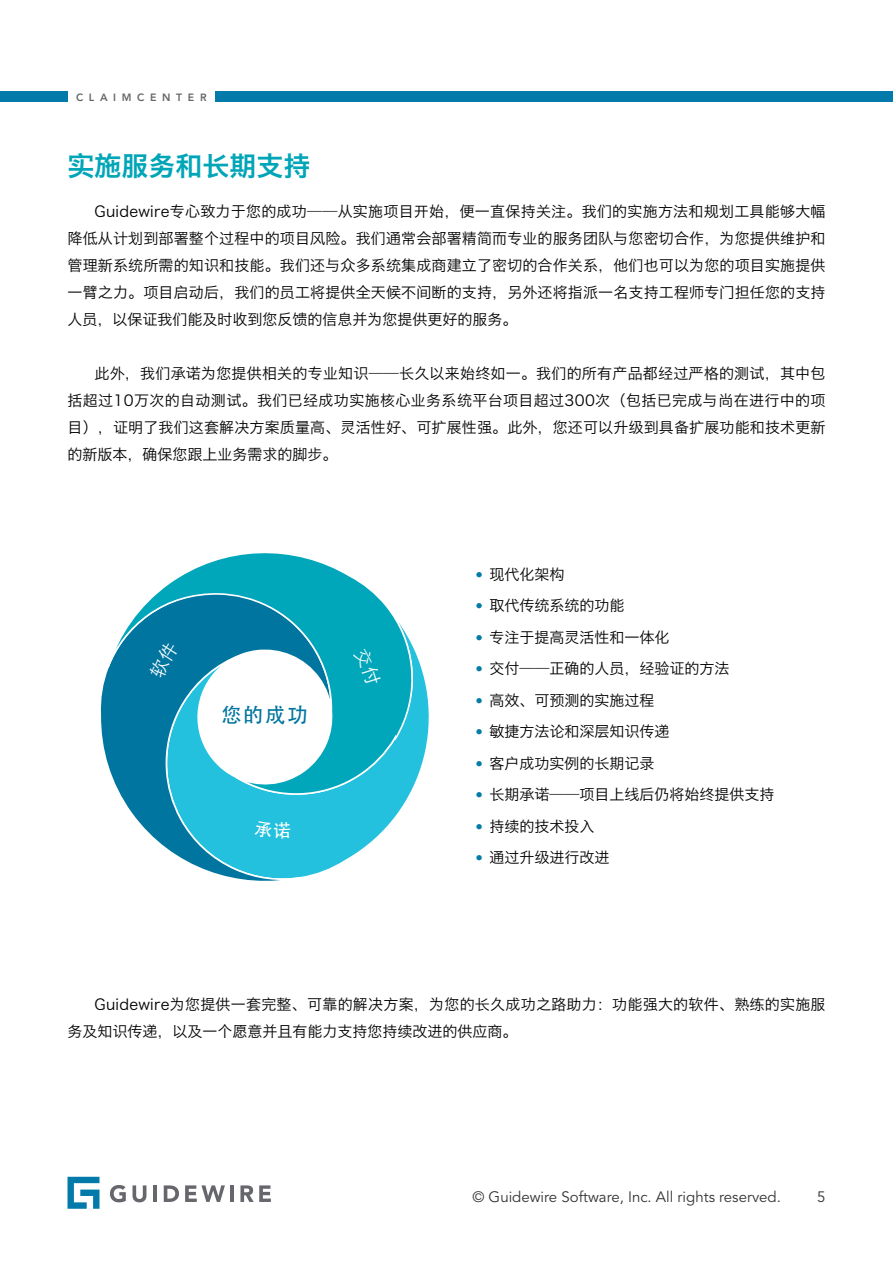
<style>
.page{position:relative;width:893px;height:1263px;background:#fff}
.page>*{position:absolute;margin:0;border:0;box-sizing:border-box;transform-origin:0 0}
.t1{font:27px "Hiragino Sans GB W6";color:#00a5b8}
.t2{font:500 20.4px "ST Heiti TC";color:#00759f}
.t3{font:15px/27px "Hiragino Sans GB W3";color:#000;text-align:justify}
.t4{font:15px "Avenir LT Std";color:#343433}
.t5{font:800 10.5px "Avenir LT Std";letter-spacing:.54em;color:#666}
.s1{font-family:"Avenir LT Std";color:#037aa9}
</style>
<div class="page">
<svg style="left:355px;top:649px;width:74px;height:205px"></svg>
<svg style="left:121px;top:796px;width:234px;height:85px"></svg>
<svg style="left:100px;top:553px;width:314px;height:243px"></svg>
<svg style="left:189px;top:648px;width:143px;height:139px"></svg>
<div style="left:216px;top:91px;width:677px;height:11px;background:#037aa9"></div>
<div style="left:0;top:91px;width:68px;height:11px;background:#037aa9"></div>
<svg style="left:110px;top:1185px;width:16px;height:17px"></svg>
<svg style="left:133px;top:1185px;width:13px;height:17px"></svg>
<hr style="left:153px;top:1185px;width:4px;height:17px;background:#66666d">
<svg style="left:164px;top:1185px;width:15px;height:17px"></svg>
<svg style="left:185px;top:1185px;width:40px;height:17px"></svg>
<hr style="left:230px;top:1185px;width:4px;height:17px;background:#66666d">
<svg style="left:240px;top:1185px;width:31px;height:17px"></svg>
<svg style="left:68px;top:1177px;width:31px;height:32px"></svg>
<svg style="left:148px;top:640px;width:31px;height:39px"></svg>
<svg style="left:353px;top:647px;width:29px;height:39px"></svg>
<svg style="left:255px;top:820px;width:36px;height:19px"></svg>
<p class="t5" style="left:76px;top:91px;width:132px">CLAIMCENTER</p>
<h1 class="t1" style="left:68px;top:148px;width:244px">实施服务和长期支持</h1>
<p class="t3" style="left:68px;top:197px;width:760px;text-indent:27px">Guidewire专心致力于您的成功——从实施项目开始，便一直保持关注。我们的实施方法和规划工具能够大幅降低从计划到部署整个过程中的项目风险。我们通常会部署精简而专业的服务团队与您密切合作，为您提供维护和管理新系统所需的知识和技能。我们还与众多系统集成商建立了密切的合作关系，他们也可以为您的项目实施提供一臂之力。项目启动后，我们的员工将提供全天候不间断的支持，另外还将指派一名支持工程师专门担任您的支持人员，以保证我们能及时收到您反馈的信息并为您提供更好的服务。</p>
<p class="t3" style="left:68px;top:359px;width:760px;text-indent:27px">此外，我们承诺为您提供相关的专业知识——长久以来始终如一。我们的所有产品都经过严格的测试，其中包括超过10万次的自动测试。我们已经成功实施核心业务系统平台项目超过300次（包括已完成与尚在进行中的项目），证明了我们这套解决方案质量高、灵活性好、可扩展性强。此外，您还可以升级到具备扩展功能和技术更新的新版本，确保您跟上业务需求的脚步。</p>
<h2 class="t2" style="left:221px;top:703px;width:88px">您的成功</h2>
<p class="t3" style="left:475px;top:560px;width:90px"><span class="s1">•</span> 现代化架构</p>
<p class="t3" style="left:475px;top:592px;width:150px"><span class="s1">•</span> 取代传统系统的功能</p>
<p class="t3" style="left:475px;top:623px;width:195px"><span class="s1">•</span> 专注于提高灵活性和一体化</p>
<p class="t3" style="left:475px;top:655px;width:255px"><span class="s1">•</span> 交付——正确的人员，经验证的方法</p>
<p class="t3" style="left:475px;top:686px;width:180px"><span class="s1">•</span> 高效、可预测的实施过程</p>
<p class="t3" style="left:475px;top:718px;width:195px"><span class="s1">•</span> 敏捷方法论和深层知识传递</p>
<p class="t3" style="left:475px;top:749px;width:180px"><span class="s1">•</span> 客户成功实例的长期记录</p>
<p class="t3" style="left:475px;top:781px;width:300px"><span class="s1">•</span> 长期承诺——项目上线后仍将始终提供支持</p>
<p class="t3" style="left:475px;top:812px;width:120px"><span class="s1">•</span> 持续的技术投入</p>
<p class="t3" style="left:475px;top:844px;width:135px"><span class="s1">•</span> 通过升级进行改进</p>
<p class="t3" style="left:68px;top:991px;width:760px;text-indent:27px">Guidewire为您提供一套完整、可靠的解决方案，为您的长久成功之路助力：功能强大的软件、熟练的实施服务及知识传递，以及一个愿意并且有能力支持您持续改进的供应商。</p>
<p class="t4" style="left:472px;top:1188px;width:310px">© Guidewire Software, Inc. All rights reserved.</p>
<p class="t4" style="left:817px;top:1188px;width:10px">5</p>
</div>
